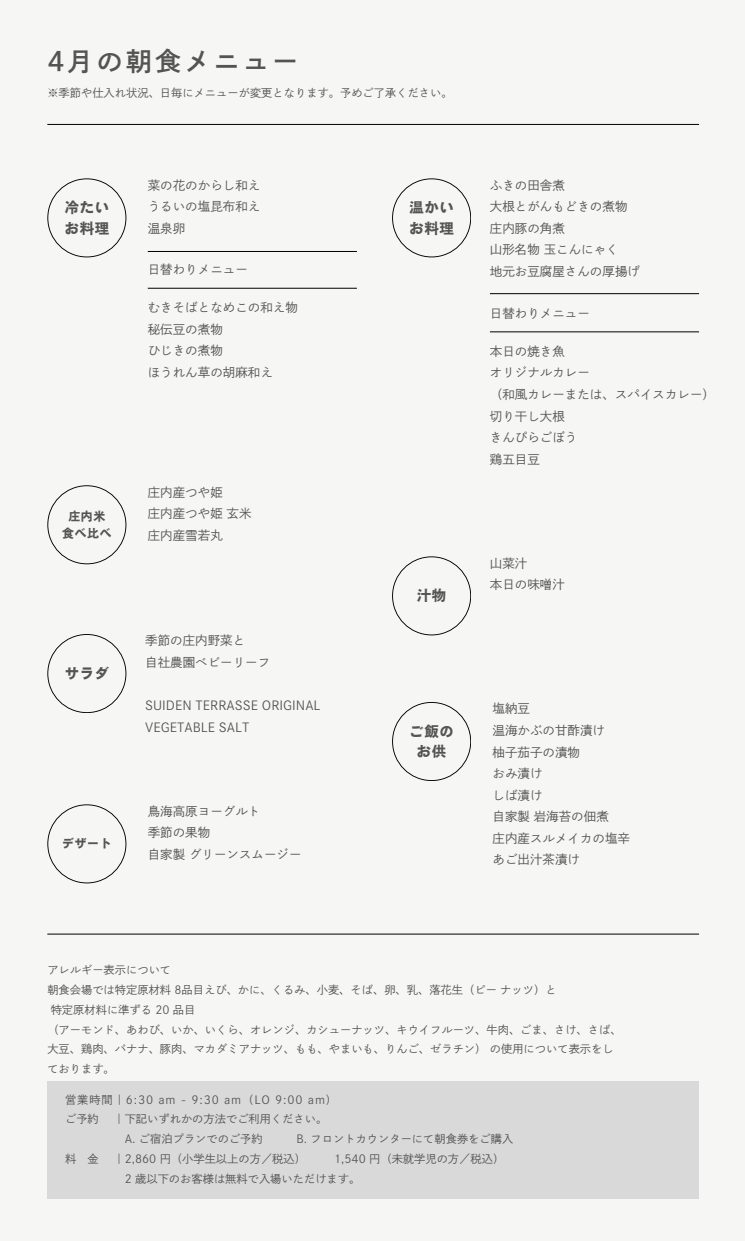
<style>
.page{position:relative;width:745px;height:1241px;background:#fff}
.page>*{position:absolute;margin:0;border:0;box-sizing:border-box;transform-origin:0 0}
.t1{font:26.25px "DMT Shuei Go Gin Std B";letter-spacing:.115em;color:#545454}
.t2{font:15px/20.6px "Motoya Gothic Std W6";color:#545454}
.t3{font:12.5px/21.6px "DMT Shuei Go Gin Std L";color:#545454}
.t4{font:12.5px/16.9px "Motoya Gothic Std W6";color:#545454;text-align:center}
.t5{font:11.25px/19.8px "DMT Shuei Go Gin Std L";color:#545454}
.t6{font:11.25px "DMT Shuei Go Gin Std L";letter-spacing:.08em;color:#545454}
</style>
<div class="page">
<div style="left:0;top:0;width:744px;height:1240px;background:#f6f6f4"></div>
<hr style="left:47px;top:124px;width:651px;height:1px;background:#000">
<hr style="left:47px;top:933px;width:651px;height:1px;background:#000">
<svg style="left:392px;top:702px;width:79px;height:78px"></svg>
<svg style="left:47px;top:634px;width:79px;height:78px"></svg>
<div style="left:47px;top:1081px;width:651px;height:117px;background:#d9d9d9"></div>
<svg style="left:47px;top:485px;width:79px;height:79px"></svg>
<svg style="left:392px;top:556px;width:79px;height:79px"></svg>
<svg style="left:47px;top:804px;width:79px;height:79px"></svg>
<hr style="left:148px;top:251px;width:209px;height:1px;background:#000">
<hr style="left:148px;top:288px;width:209px;height:1px;background:#000">
<svg style="left:47px;top:178px;width:79px;height:79px"></svg>
<hr style="left:490px;top:293px;width:208px;height:1px;background:#000">
<hr style="left:490px;top:331px;width:208px;height:1px;background:#000">
<svg style="left:392px;top:178px;width:79px;height:79px"></svg>
<p class="t1" style="left:47px;top:47px;width:252px">4月の朝食メニュー</p>
<p class="t5" style="left:47px;top:83px;width:407px">※季節や仕入れ状況、日毎にメニューが変更となります。予めご了承ください。</p>
<h4 class="t2" style="left:64px;top:197px;width:47px">冷たいお料理</h4>
<h5 class="t3" style="left:148px;top:174px;width:114px;text-align:justify">菜の花のからし和えうるいの塩昆布和え温泉卵</h5>
<h2 class="t3" style="left:148px;top:258px;width:101px">日替わりメニュー</h2>
<h5 class="t3" style="left:148px;top:297px;width:151px">むきそばとなめこの和え物秘伝豆の煮物<br>ひじきの煮物<br>ほうれん草の胡麻和え</h5>
<p class="t4" style="left:62px;top:507px;width:51px">庄内米食べ比べ</p>
<h5 class="t3" style="left:148px;top:481px;width:104px">庄内産つや姫<br>庄内産つや姫玄米庄内産雪若丸</h5>
<p class="t2" style="left:64px;top:663px;width:47px">サラダ</p>
<p class="t4" style="left:62px;top:835px;width:51px">デザート</p>
<h2 class="t3" style="left:145px;top:629px;width:126px">季節の庄内野菜と<br>自社農園ベビーリーフ</h2>
<h5 class="t3" style="left:145px;top:694px;width:177px">SUIDEN TERRASSE ORIGINAL<br>VEGETABLE SALT</h5>
<h5 class="t3" style="left:148px;top:800px;width:155px">鳥海高原ヨーグルト<br>季節の果物<br>自家製グリーンスムージー</h5>
<h2 class="t2" style="left:409px;top:197px;width:47px">温かいお料理</h2>
<p class="t2" style="left:416px;top:585px;width:32px">汁物</p>
<h1 class="t2" style="left:409px;top:720px;width:47px;text-align:center">ご飯のお供</h1>
<h5 class="t3" style="left:490px;top:174px;width:151px">ふきの田舎煮<br>大根とがんもどきの煮物庄内豚の角煮<br>山形名物玉こんにゃく<br>地元お豆腐屋さんの厚揚げ</h5>
<h3 class="t3" style="left:490px;top:302px;width:101px">日替わりメニュー</h3>
<h2 class="t3" style="left:490px;top:340px;width:226px">本日の焼き魚<br>オリジナルカレー<br>（和風カレーまたは、スパイスカレー）切り干し大根<br>きんぴらごぼう<br>鶏五目豆</h2>
<h5 class="t3" style="left:490px;top:552px;width:76px">山菜汁<br>本日の味噌汁</h5>
<p class="t3" style="left:492px;top:697px;width:138px">塩納豆<br>温海かぶの甘酢漬け<br>柚子茄子の漬物<br>おみ漬け<br>しば漬け<br>自家製岩海苔の佃煮<br>庄内産スルメイカの塩辛あご出汁茶漬け</p>
<p class="t5" style="left:47px;top:960px;width:125px">アレルギー表示について</p>
<h5 class="t5" style="left:47px;top:979px;width:510px">朝食会場では特定原材料 8品目えび、かに、くるみ、小麦、そば、卵、乳、落花生（ピーナッツ）と</h5>
<h2 class="t5" style="left:51px;top:999px;width:142px">特定原材料に準ずる 20 品目</h2>
<h5 class="t5" style="left:47px;top:1019px;width:575px">（アーモンド、あわび、いか、いくら、オレンジ、カシューナッツ、キウイフルーツ、牛肉、ごま、さけ、さば、大豆、鶏肉、バナナ、豚肉、マカダミアナッツ、もも、やまいも、りんご、ゼラチン）の使用について表示をしております。</h5>
<h5 class="t6" style="left:65px;top:1093px;width:273px">営業時間｜6:30 am - 9:30 am（LO 9:00 am）</h5>
<h4 class="t5" style="left:65px;top:1109px;width:35px">ご予約</h4>
<h4 class="t5" style="left:113px;top:1109px;width:215px">｜下記いずれかの方法でご利用ください。</h4>
<h5 class="t5" style="left:125px;top:1128px;width:139px">A. ご宿泊プランでのご予約</h5>
<h5 class="t5" style="left:296px;top:1128px;width:217px">B. フロントカウンターにて朝食券をご購入</h5>
<p class="t5" style="left:65px;top:1148px;width:35px">料 金</p>
<p class="t5" style="left:113px;top:1148px;width:194px">｜2,860 円（小学生以上の方／税込）</p>
<p class="t5" style="left:334px;top:1148px;width:171px">1,540 円（未就学児の方／税込）</p>
<p class="t5" style="left:125px;top:1168px;width:237px">2 歳以下のお客様は無料で入場いただけます。</p>
</div>
